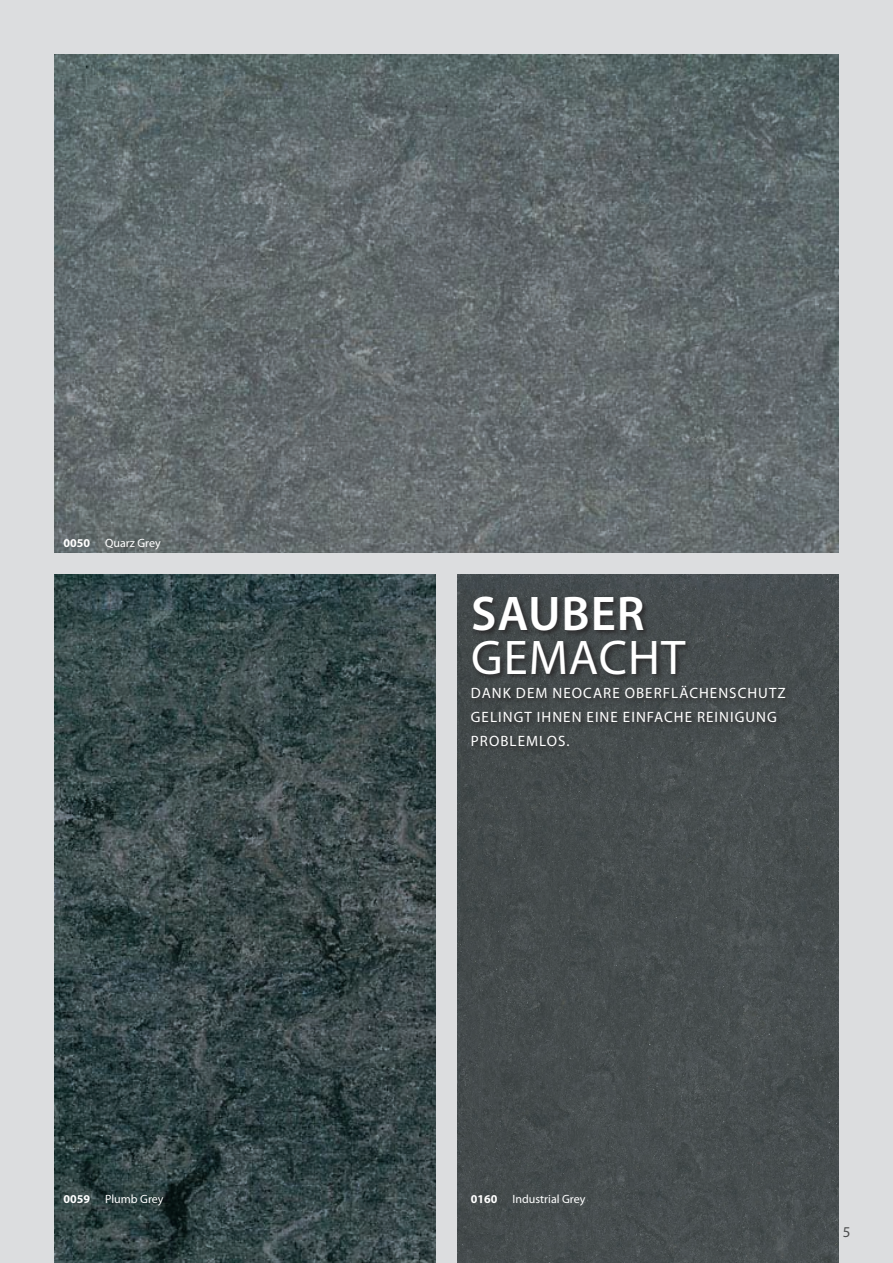
<style>
.page{position:relative;width:893px;height:1263px;background:#dcdddf}
.page>*{position:absolute;margin:0;border:0;box-sizing:border-box;transform-origin:0 0}
.t1{font:48.9px/43.8px "Myriad Pro";letter-spacing:.02em;color:#fff}
.t2{font:15px/24px "Myriad Pro";letter-spacing:.07em;color:#fff}
.t3{font:15px "Myriad Pro";color:#4b4c4d}
.t4{font:12px "Myriad Pro";color:#fff}
.t5{font:700 12px "Myriad Pro";color:#fff}
.s1{font-weight:600}
</style>
<div class="page">
<img style="left:54px;top:54px;width:785px;height:499px">
<img style="left:54px;top:574px;width:382px;height:689px">
<img style="left:457px;top:574px;width:382px;height:689px">
<div style="left:470px;top:595px;width:323px;height:158px;background:#231f20;opacity:.77"></div>
<p class="t5" style="left:63px;top:535px;width:28px">0050</p>
<p class="t4" style="left:105px;top:535px;width:57px">Quarz Grey</p>
<p class="t1" style="left:471px;top:591px;width:216px"><span class="s1">SAUBER<br></span>GEMACHT</p>
<p class="t2" style="left:471px;top:680px;width:316px">DANK DEM NEOCARE OBERFLÄCHENSCHUTZ<br>GELINGT IHNEN EINE EINFACHE REINIGUNG<br>PROBLEMLOS.</p>
<p class="t5" style="left:63px;top:1191px;width:28px">0059</p>
<p class="t4" style="left:105px;top:1191px;width:60px">Plumb Grey</p>
<p class="t5" style="left:471px;top:1191px;width:28px">0160</p>
<p class="t4" style="left:512px;top:1191px;width:74px">Industrial Grey</p>
<p class="t3" style="left:843px;top:1223px;width:9px">5</p>
</div>
